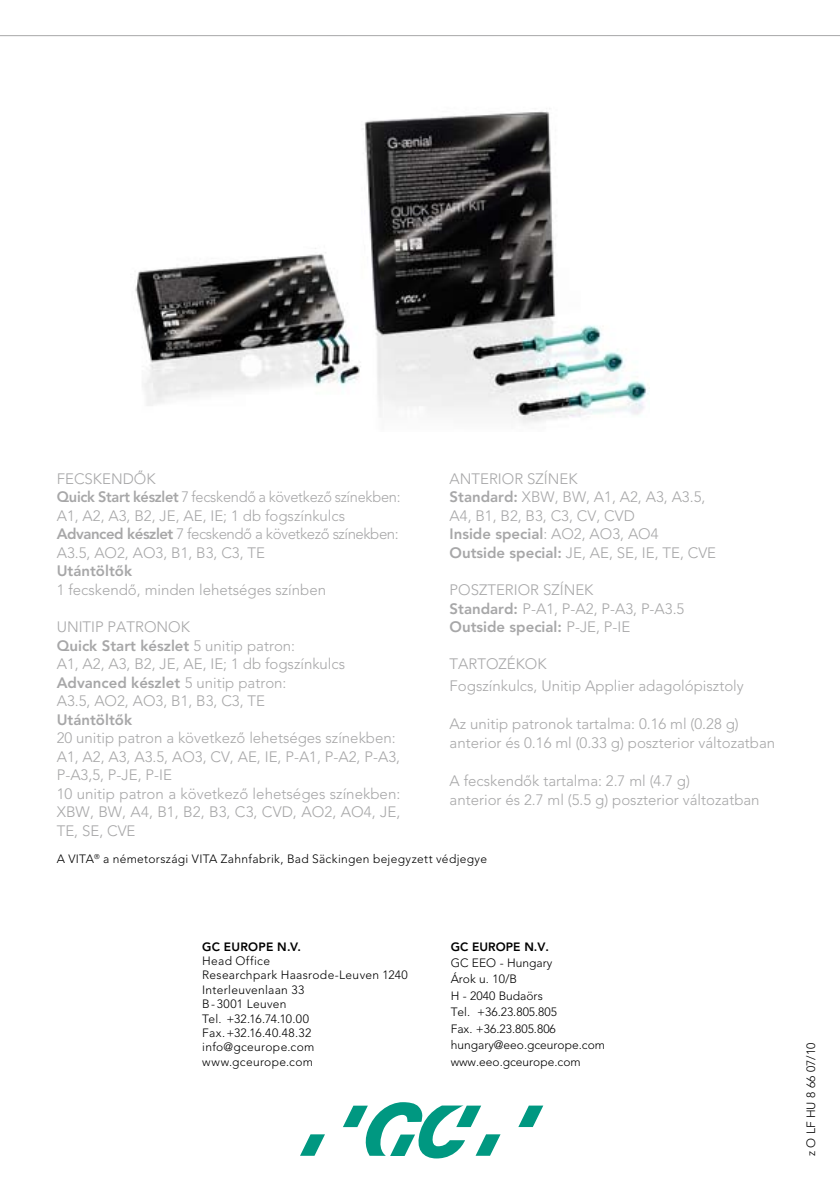
<style>
.page{position:relative;width:840px;height:1191px;background:#fff}
.page>*{position:absolute;margin:0;border:0;box-sizing:border-box;transform-origin:0 0}
.t1{font:300 15px/18.6px "Avenir";color:#a7a7a8}
.t2{font:800 15px "Avenir";color:#a7a7a8}
.t3{font:300 12px/14.4px "Avenir";letter-spacing:.02em;color:#000}
.t4{font:300 12px/16.4px "Avenir";color:#000}
.t5{font:800 12px "Avenir";letter-spacing:.005em;color:#000}
.s1{font-weight:800}
</style>
<div class="page">
<svg style="left:518px;top:1105px;width:25px;height:22px"></svg>
<svg style="left:343px;top:1102px;width:157px;height:56px"></svg>
<svg style="left:300px;top:1134px;width:25px;height:21px"></svg>
<svg style="left:0;top:35px;width:839px;height:2px"></svg>
<img style="left:135px;top:111px;width:513px;height:313px">
<p class="t1" style="left:57px;top:469px;width:345px">FECSKENDÔK<br><span class="s1">Quick Start készlet</span> 7 fecskendô a következô színekben:<br>A1, A2, A3, B2, JE, AE, IE; 1 db fogszínkulcs <span class="s1">Advanced készlet</span> 7 fecskendô a következô színekben:<br>A3.5, AO2, AO3, B1, B3, C3, TE</p>
<p class="t2" style="left:57px;top:562px;width:77px">Utántöltôk</p>
<p class="t1" style="left:57px;top:581px;width:271px">1 fecskendô, minden lehetséges színben</p>
<p class="t1" style="left:57px;top:618px;width:290px">UNITIP PATRONOK<br><span class="s1">Quick Start készlet</span> 5 unitip patron:<br>A1, A2, A3, B2, JE, AE, IE; 1 db fogszínkulcs<br><span class="s1">Advanced készlet</span> 5 unitip patron:<br>A3.5, AO2, AO3, B1, B3, C3, TE</p>
<p class="t2" style="left:57px;top:710px;width:77px">Utántöltôk</p>
<p class="t1" style="left:57px;top:729px;width:345px">20 unitip patron a következô lehetséges színekben:<br>A1, A2, A3, A3.5, AO3, CV, AE, IE, P-A1, P-A2, P-A3, P-A3,5, P-JE, P-IE<br>10 unitip patron a következô lehetséges színekben:<br>XBW, BW, A4, B1, B2, B3, C3, CVD, AO2, AO4, JE, TE, SE, CVE</p>
<p class="t1" style="left:449px;top:469px;width:268px;text-indent:78px">színek<br><span class="s1">Standard:</span> XBW, BW, A1, A2, A3, A3.5,<br>A4, B1, B2, B3, C3, CV, CVD<br><span class="s1">Inside special</span>: AO2, AO3, AO4<br><span class="s1">Outside special:</span> JE, AE, SE, IE, TE, CVE</p>
<p class="t1" style="left:449px;top:581px;width:48px">Poszterior</p>
<p class="t1" style="left:449px;top:469px;width:21px">Anterior</p>
<p class="t1" style="left:449px;top:581px;width:236px;text-indent:93px">SZÍNEK<br><span class="s1">Standard:</span> P-A1, P-A2, P-A3, P-A3.5<br><span class="s1">Outside special:</span> P-JE, P-IE</p>
<p class="t1" style="left:449px;top:655px;width:20px">Tarto</p>
<p class="t1" style="left:449px;top:653px;width:295px;line-height:22.2px;text-indent:49px">zékok<br>Fogszínkulcs, Unitip Applier adagolópisztoly</p>
<p class="t1" style="left:449px;top:714px;width:327px">Az unitip patronok tartalma: 0.16 ml (0.28 g) anterior és 0.16 ml (0.33 g) poszterior változatban</p>
<p class="t1" style="left:449px;top:772px;width:311px">A fecskendôk tartalma: 2.7 ml (4.7 g)<br>anterior és 2.7 ml (5.5 g) poszterior változatban</p>
<p class="t3" style="left:57px;top:851px;width:431px">A VITA<sup>®</sup> a németországi VITA Zahnfabrik, Bad Säckingen bejegyzett védjegye</p>
<p class="t5" style="left:202px;top:939px;width:100px">GC EUROPE N.V.</p>
<p class="t3" style="left:202px;top:954px;width:207px">Head Office<br>Researchpark Haasrode-Leuven 1240<br>Interleuvenlaan 33<br>B-3001 Leuven<br>Tel. +32.16.74.10.00<br>Fax.+32.16.40.48.32 info@gceurope.com www.gceurope.com</p>
<p class="t5" style="left:450px;top:939px;width:100px">GC EUROPE N.V.</p>
<p class="t4" style="left:450px;top:955px;width:156px">GC EEO - Hungary<br>Árok u. 10/B<br>H - 2040 Budaörs<br>Tel. +36.23.805.805<br>Fax. +36.23.805.806 hungary@eeo.gceurope.com www.eeo.gceurope.com</p>
<p class="t3" style="left:803px;top:1156px;width:115px;rotate:-90deg">z O LF HU 8 66 07/10</p>
</div>
